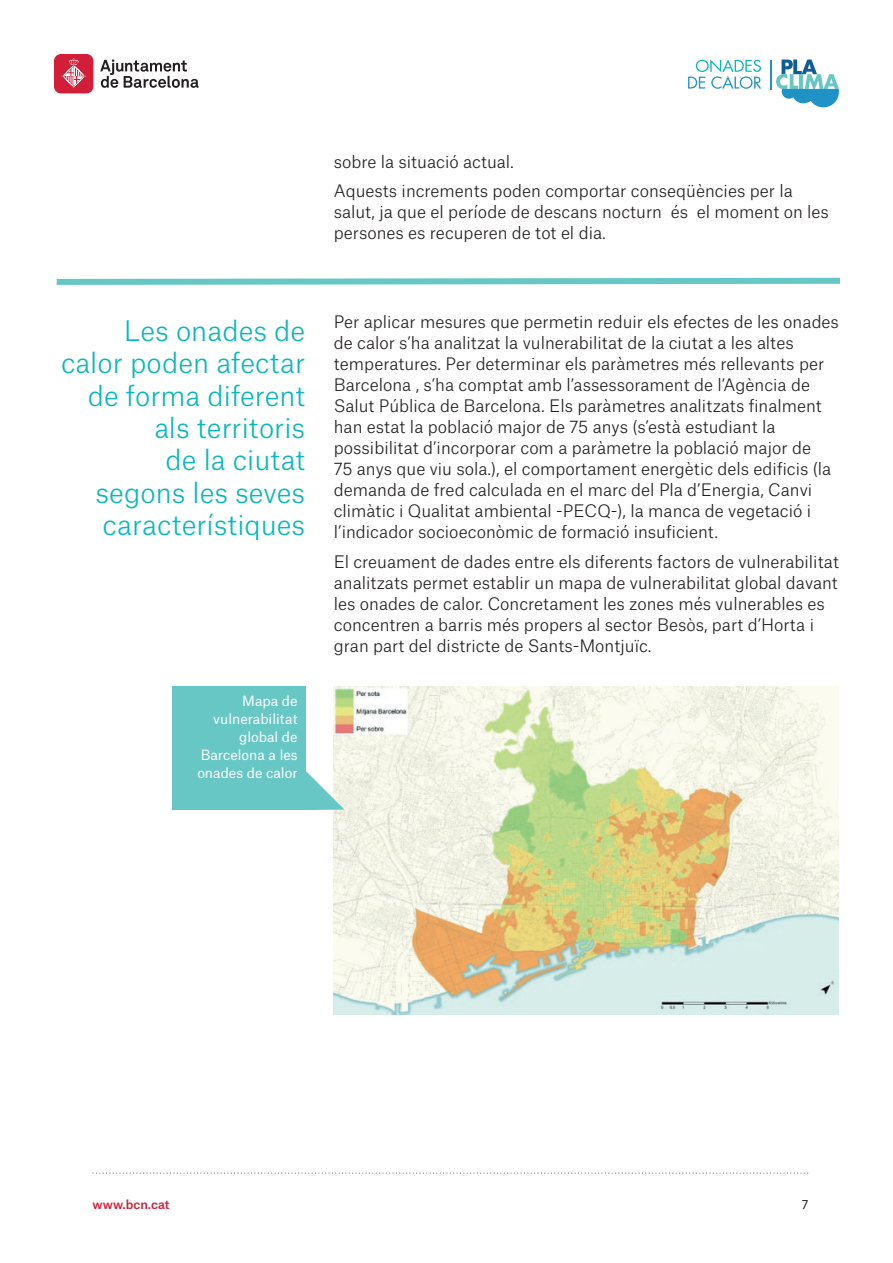
<style>
.page{position:relative;width:893px;height:1263px;background:#fff}
.page>*{position:absolute;margin:0;border:0;box-sizing:border-box;transform-origin:0 0}
.t1{font:300 27px/32.4px "Atlas Grotesk";color:#0bb8ba;text-align:right}
.t2{font:300 16.5px/21px "Atlas Grotesk";color:#231f20}
.t3{font:13.5px/18px "Atlas Grotesk";color:#fff;text-align:right}
.t4{font:500 12px "Atlas Grotesk";letter-spacing:.005em;color:#d21e38}
.t5{font:12px "Atlas Grotesk";color:#231f20}
</style>
<div class="page">
<svg style="left:100px;top:60px;width:99px;height:28px"></svg>
<div style="left:54px;top:54px;width:39px;height:39px;background:#d21e38;border-radius:7px"></div>
<svg style="left:62px;top:58px;width:24px;height:30px"></svg>
<svg style="left:92px;top:1172px;width:716px;height:2px"></svg>
<hr style="left:770px;top:60px;width:1px;height:30px;background:#1f92c6">
<svg style="left:776px;top:60px;width:63px;height:47px"></svg>
<svg style="left:688px;top:59px;width:73px;height:30px"></svg>
<img style="left:334px;top:686px;width:505px;height:328px">
<div style="left:173px;top:686px;width:133px;height:124px;background:#66c7c5"></div>
<svg style="left:306px;top:770px;width:38px;height:40px"></svg>
<svg style="left:57px;top:278px;width:783px;height:7px;background:#7ccfcd"></svg>
<h1 class="t1" style="left:61px;top:312px;width:246px">Les onades de calor poden afectar de forma diferent als territoris<br>de la ciutat<br>segons les seves característiques</h1>
<p class="t3" style="left:197px;top:690px;width:102px">Mapa de vulnerabilitat global de<br>Barcelona a les onades de calor</p>
<p class="t2" style="left:334px;top:145px;width:461px;line-height:29.5px">sobre la situació actual.<br>Aquests increments poden comportar conseqüències per la</p>
<p class="t2" style="left:334px;top:200px;width:497px">salut, ja que el període de descans nocturn és el moment on les persones es recuperen de tot el dia.</p>
<p class="t2" style="left:334px;top:310px;width:507px">Per aplicar mesures que permetin reduir els efectes de les onades de calor s’ha analitzat la vulnerabilitat de la ciutat a les altes temperatures. Per determinar els paràmetres més rellevants per Barcelona , s’ha comptat amb l’assessorament de l’Agència de Salut Pública de Barcelona. Els paràmetres analitzats finalment han estat la població major de 75 anys (s’està estudiant la possibilitat d’incorporar com a paràmetre la població major de<br>75 anys que viu sola.), el comportament energètic dels edificis (la demanda de fred calculada en el marc del Pla d’Energia, Canvi climàtic i Qualitat ambiental -PECQ-), la manca de vegetació i l’indicador socioeconòmic de formació insuficient.</p>
<p class="t2" style="left:334px;top:549px;width:507px">El creuament de dades entre els diferents factors de vulnerabilitat analitzats permet establir un mapa de vulnerabilitat global davant les onades de calor. Concretament les zones més vulnerables es concentren a barris més propers al sector Besòs, part d’Horta i gran part del districte de Sants-Montjuïc.</p>
<p class="t4" style="left:92px;top:1194px;width:79px">www.bcn.cat</p>
<p class="t5" style="left:802px;top:1195px;width:8px">7</p>
</div>
